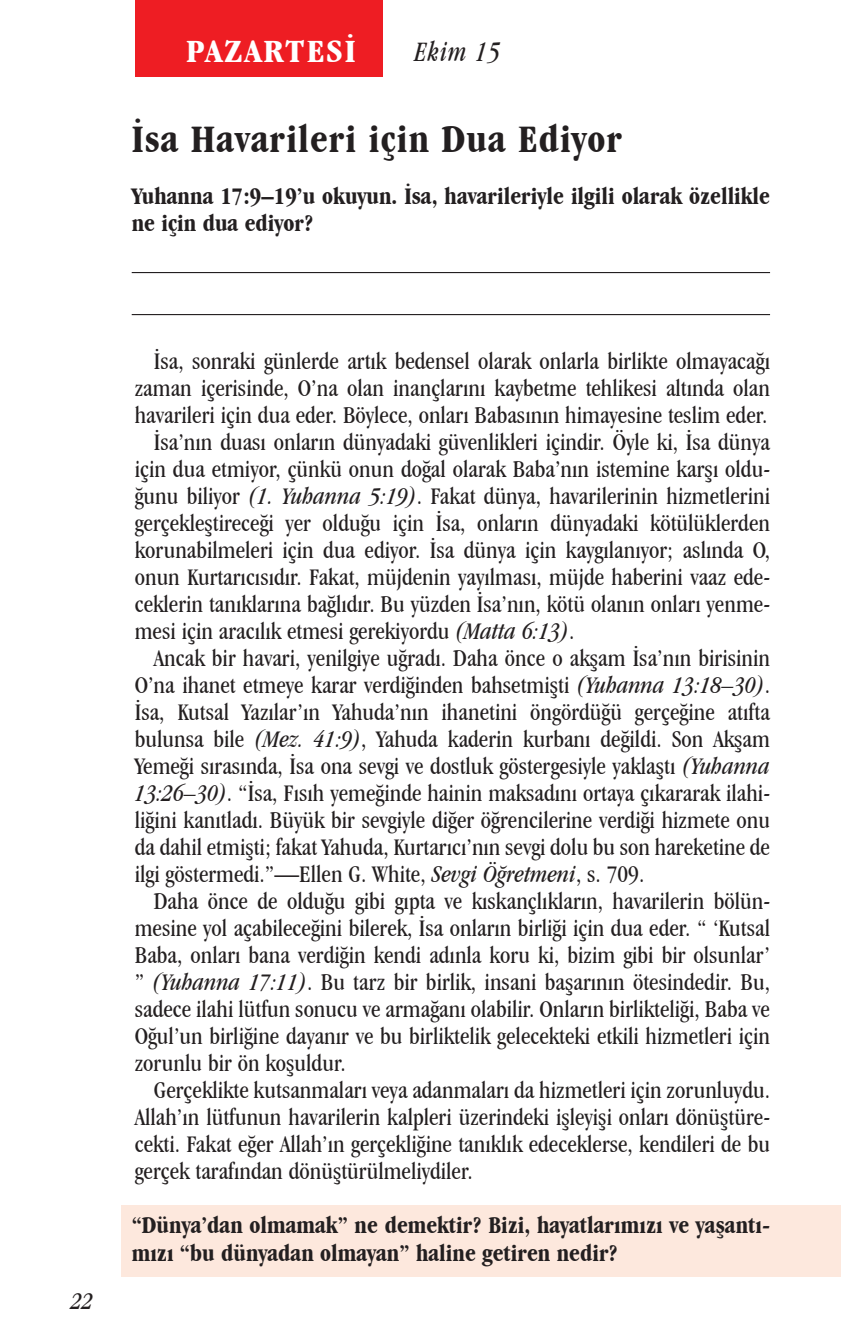
<style>
.page{position:relative;width:841px;height:1337px;background:#fff}
.page>*{position:absolute;margin:0;border:0;box-sizing:border-box;transform-origin:0 0}
.t1{font:700 condensed 40.5px "Garamond IT Cby BT";letter-spacing:.025em;color:#231f20}
.t2{font:700 condensed 33.75px "Garamond IT Cby BT";letter-spacing:.05em;color:#fff;scale:1.1 1}
.t3{font:italic condensed 29.25px "Garamond IT Cby BT";letter-spacing:.05em;color:#231f20;scale:.9 1}
.t4{font:condensed 24.75px "Garamond IT Cby BT";color:#231f20}
.t5{font:700 condensed 24.75px/27px "Garamond IT Cby BT";color:#231f20}
.t6{font:italic condensed 24.75px "Garamond IT Cby BT";color:#231f20}
.s1{font-style:italic}
</style>
<div class="page">
<div style="left:135px;top:0;width:247px;height:76px;background:#ee1d23"></div>
<div style="left:121px;top:1205px;width:719px;height:71px;background:#fde8dd"></div>
<hr style="left:132px;top:272px;width:638px;height:1px;background:#231f20">
<hr style="left:132px;top:314px;width:638px;height:1px;background:#231f20">
<h2 class="t2" style="left:186px;top:31px;width:156px">PAZARTESİ</h2>
<p class="t3" style="left:415px;top:35px;width:96px">Ekim 15</p>
<h1 class="t1" style="left:132px;top:115px;width:492px">İsa Havarileri için Dua Ediyor</h1>
<p class="t5" style="left:132px;top:182px;width:639px">Yuhanna 17:9–19’u okuyun. İsa, havarileriyle ilgili olarak özellikle ne için dua ediyor?</p>
<p class="t6" style="left:71px;top:1286px;width:23px">22</p>
<p class="t4" style="left:154px;top:347px;width:617px">İsa, sonraki günlerde artık bedensel olarak onlarla birlikte olmayacağı</p>
<p class="t4" style="left:135px;top:374px;width:636px">zaman içerisinde, O’na olan inançlarını kaybetme tehlikesi altında olan</p>
<p class="t4" style="left:135px;top:401px;width:634px">havarileri için dua eder. Böylece, onları Babasının himayesine teslim eder.</p>
<p class="t4" style="left:154px;top:428px;width:617px">İsa’nın duası onların dünyadaki güvenlikleri içindir. Öyle ki, İsa dünya</p>
<p class="t4" style="left:135px;top:455px;width:636px">için dua etmiyor, çünkü onun doğal olarak Baba’nın istemine karşı oldu-</p>
<p class="t4" style="left:135px;top:482px;width:636px">ğunu biliyor <span class="s1">(1. Yuhanna 5:19)</span>. Fakat dünya, havarilerinin hizmetlerini</p>
<p class="t4" style="left:135px;top:509px;width:636px">gerçekleştireceği yer olduğu için İsa, onların dünyadaki kötülüklerden</p>
<p class="t4" style="left:135px;top:536px;width:636px">korunabilmeleri için dua ediyor. İsa dünya için kaygılanıyor; aslında O,</p>
<p class="t4" style="left:135px;top:563px;width:636px">onun Kurtarıcısıdır. Fakat, müjdenin yayılması, müjde haberini vaaz ede-</p>
<p class="t4" style="left:135px;top:590px;width:636px">ceklerin tanıklarına bağlıdır. Bu yüzden İsa’nın, kötü olanın onları yenme-</p>
<p class="t4" style="left:135px;top:617px;width:441px">mesi için aracılık etmesi gerekiyordu <span class="s1">(Matta 6:13)</span>.</p>
<p class="t4" style="left:154px;top:644px;width:617px">Ancak bir havari, yenilgiye uğradı. Daha önce o akşam İsa’nın birisinin</p>
<p class="t4" style="left:135px;top:671px;width:636px">O’na ihanet etmeye karar verdiğinden bahsetmişti <span class="s1">(Yuhanna 13:18–30)</span>.</p>
<p class="t4" style="left:135px;top:698px;width:636px">İsa, Kutsal Yazılar’ın Yahuda’nın ihanetini öngördüğü gerçeğine atıfta</p>
<p class="t4" style="left:135px;top:725px;width:636px">bulunsa bile <span class="s1">(Mez. 41:9)</span>, Yahuda kaderin kurbanı değildi. Son Akşam</p>
<p class="t4" style="left:135px;top:752px;width:636px">Yemeği sırasında, İsa ona sevgi ve dostluk göstergesiyle yaklaştı <span class="s1">(Yuhanna</span></p>
<p class="t4" style="left:135px;top:779px;width:636px"><span class="s1">13:26–30)</span>. “İsa, Fısıh yemeğinde hainin maksadını ortaya çıkararak ilahi-</p>
<p class="t4" style="left:135px;top:806px;width:636px">liğini kanıtladı. Büyük bir sevgiyle diğer öğrencilerine verdiği hizmete onu</p>
<p class="t4" style="left:135px;top:833px;width:636px">da dahil etmişti; fakat Yahuda, Kurtarıcı’nın sevgi dolu bu son hareketine de</p>
<p class="t4" style="left:135px;top:860px;width:511px">ilgi göstermedi.”—Ellen G. White, <span class="s1">Sevgi Öğretmeni</span>, s. 709.</p>
<p class="t4" style="left:154px;top:887px;width:617px">Daha önce de olduğu gibi gıpta ve kıskançlıkların, havarilerin bölün-</p>
<p class="t4" style="left:135px;top:914px;width:636px">mesine yol açabileceğini bilerek, İsa onların birliği için dua eder. “ ‘Kutsal</p>
<p class="t4" style="left:135px;top:941px;width:636px">Baba, onları bana verdiğin kendi adınla koru ki, bizim gibi bir olsunlar’</p>
<p class="t4" style="left:135px;top:968px;width:636px">” <span class="s1">(Yuhanna 17:11)</span>. Bu tarz bir birlik, insani başarının ötesindedir. Bu,</p>
<p class="t4" style="left:135px;top:995px;width:636px">sadece ilahi lütfun sonucu ve armağanı olabilir. Onların birlikteliği, Baba ve</p>
<p class="t4" style="left:135px;top:1022px;width:636px">Oğul’un birliğine dayanır ve bu birliktelik gelecekteki etkili hizmetleri için</p>
<p class="t4" style="left:135px;top:1049px;width:212px">zorunlu bir ön koşuldur.</p>
<p class="t4" style="left:154px;top:1076px;width:617px">Gerçeklikte kutsanmaları veya adanmaları da hizmetleri için zorunluydu.</p>
<p class="t4" style="left:135px;top:1103px;width:636px">Allah’ın lütfunun havarilerin kalpleri üzerindeki işleyişi onları dönüştüre-</p>
<p class="t4" style="left:135px;top:1130px;width:636px">cekti. Fakat eğer Allah’ın gerçekliğine tanıklık edeceklerse, kendileri de bu</p>
<p class="t4" style="left:135px;top:1157px;width:339px">gerçek tarafından dönüştürülmeliydiler.</p>
<p class="t5" style="left:132px;top:1211px;width:639px">“Dünya’dan olmamak” ne demektir? Bizi, hayatlarımızı ve yaşantı&shy;mızı “bu dünyadan olmayan” haline getiren nedir?</p>
</div>
